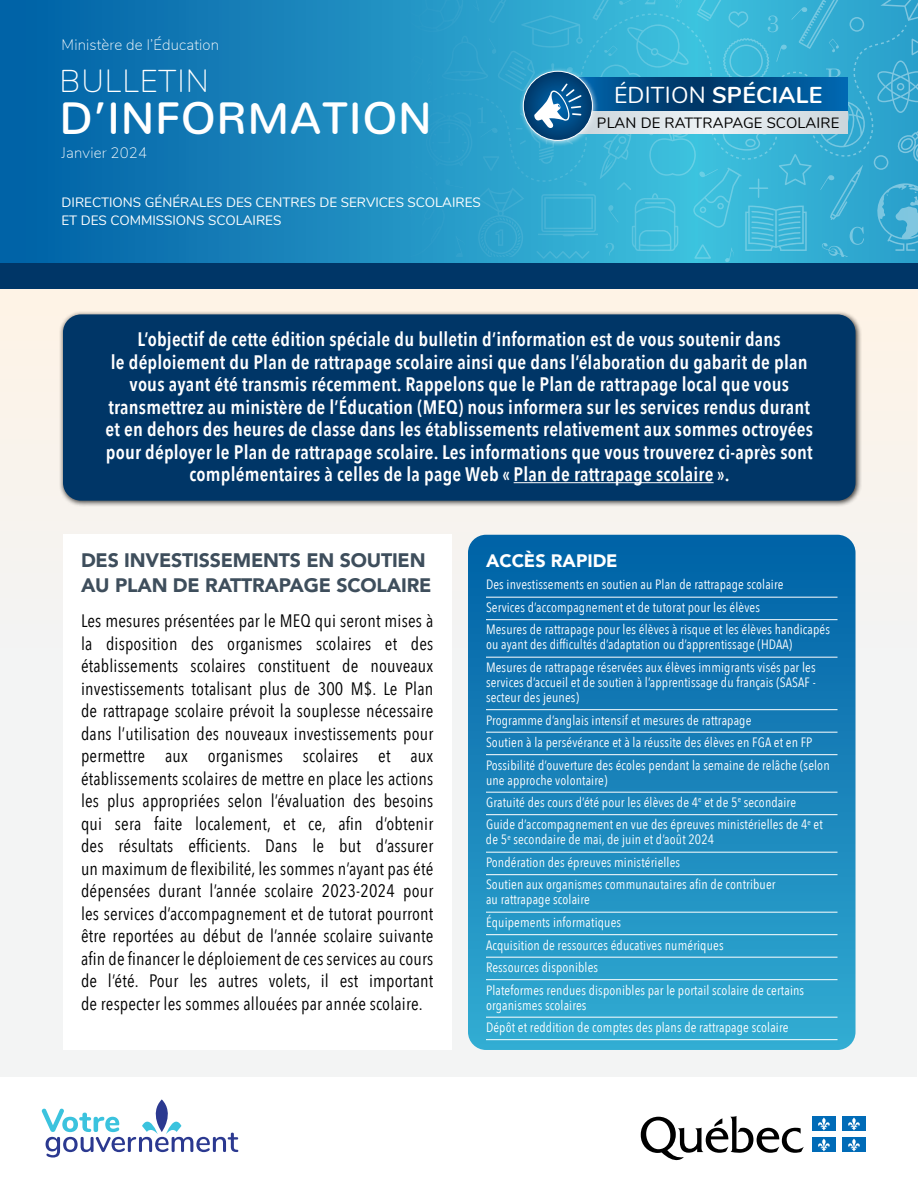
<style>
.page{position:relative;width:918px;height:1188px;background:#fff}
.page>*{position:absolute;margin:0;border:0;box-sizing:border-box;transform-origin:0 0}
.t1{font:500 45px "Nunito";letter-spacing:.01em;color:#fff}
.t2{font:200 31.5px "Nunito";letter-spacing:.03em;color:#fff}
.t3{font:700 22.95px "Nunito";letter-spacing:.01em;color:#fff}
.t4{font:600 19.5px/22.5px "Avenir Next Condensed";letter-spacing:.01em;color:#fff;text-align:center}
.t5{font:900 19.5px/25.5px "Avenir";letter-spacing:-.01em;color:#3e4e5c}
.t6{font:18px/22.5px "Avenir Next Condensed";letter-spacing:.01em;color:#000;text-align:justify}
.t7{font:900 18px "Avenir";color:#fff}
.t8{font:200 15px "Nunito";letter-spacing:.01em;color:#fff}
.t9{font:14.85px "Nunito";letter-spacing:.01em;color:#000}
.t10{font:13.5px/22.5px "Avenir Next Condensed";letter-spacing:.01em;color:#fff}
.t11{font:13.5px/18px "Nunito";color:#fff}
.s1{font-weight:400}
</style>
<div class="page">
<div style="left:1px;top:1px;width:916px;height:1186px;background:#f3f4f4"></div>
<svg style="left:0;top:0;width:918px;height:263px;background:#1781b8"></svg>
<div style="left:0;top:1077px;width:918px;height:111px;background:#fff"></div>
<div style="left:0;top:289px;width:918px;height:358px;background:#f7f3ee"></div>
<svg style="left:468px;top:535px;width:388px;height:515px;background:#1b86bc"></svg>
<hr style="left:486px;top:597px;width:352px;height:1px;background:#fff">
<hr style="left:486px;top:619px;width:352px;height:1px;background:#fff">
<hr style="left:486px;top:657px;width:352px;height:1px;background:#fff">
<hr style="left:486px;top:709px;width:352px;height:1px;background:#fff">
<hr style="left:486px;top:732px;width:352px;height:1px;background:#fff">
<hr style="left:486px;top:754px;width:352px;height:1px;background:#fff">
<hr style="left:486px;top:792px;width:352px;height:1px;background:#fff">
<hr style="left:486px;top:814px;width:352px;height:1px;background:#fff">
<hr style="left:486px;top:852px;width:352px;height:1px;background:#fff">
<hr style="left:486px;top:874px;width:352px;height:1px;background:#fff">
<hr style="left:486px;top:912px;width:352px;height:1px;background:#fff">
<hr style="left:486px;top:934px;width:352px;height:1px;background:#fff">
<hr style="left:486px;top:957px;width:352px;height:1px;background:#fff">
<hr style="left:486px;top:979px;width:352px;height:1px;background:#fff">
<hr style="left:486px;top:1017px;width:352px;height:1px;background:#fff">
<hr style="left:486px;top:1039px;width:352px;height:1px;background:#fff">
<svg style="left:641px;top:1116px;width:163px;height:45px"></svg>
<div style="left:812px;top:1117px;width:24px;height:14px;background:#006bb7"></div>
<svg style="left:818px;top:1117px;width:12px;height:13px"></svg>
<div style="left:842px;top:1117px;width:24px;height:14px;background:#006bb7"></div>
<svg style="left:848px;top:1117px;width:12px;height:13px"></svg>
<div style="left:812px;top:1138px;width:24px;height:14px;background:#006bb7"></div>
<svg style="left:818px;top:1139px;width:12px;height:12px"></svg>
<div style="left:842px;top:1138px;width:24px;height:14px;background:#006bb7"></div>
<svg style="left:848px;top:1139px;width:12px;height:12px"></svg>
<svg style="left:42px;top:1099px;width:196px;height:59px"></svg>
<div style="left:0;top:263px;width:918px;height:26px;background:#003667"></div>
<img style="left:807px;top:0;width:111px;height:62px">
<div style="left:60px;top:311px;width:802px;height:196px;background:#000;opacity:.75"></div>
<div style="left:63px;top:314px;width:793px;height:187px;background:#003667"></div>
<hr style="left:514px;top:482px;width:200px;height:1px;background:#fff">
<div style="left:63px;top:535px;width:388px;height:515px;background:#fff"></div>
<div style="left:580px;top:111px;width:267px;height:23px;background:#d1dadf"></div>
<div style="left:580px;top:78px;width:267px;height:33px;background:#0062a8"></div>
<svg style="left:400px;top:0;width:407px;height:262px;background:#39a7cc"></svg>
<p class="t8" style="left:62px;top:33px;width:159px">Ministère de l’Éducation</p>
<h2 class="t2" style="left:60px;top:58px;width:151px">BULLETIN</h2>
<h1 class="t1" style="left:60px;top:79px;width:374px">D’INFORMATION</h1>
<p class="t8" style="left:62px;top:142px;width:87px">Janvier 2024</p>
<p class="t11" style="left:62px;top:193px;width:421px">DIRECTIONS GÉNÉRALES DES CENTRES DE SERVICES SCOLAIRES<br>ET DES COMMISSIONS SCOLAIRES</p>
<h3 class="t3" style="left:614px;top:78px;width:210px"><span class="s1">ÉDITION</span> SPÉCIALE</h3>
<p class="t9" style="left:597px;top:112px;width:244px">PLAN DE RATTRAPAGE SCOLAIRE</p>
<p class="t4" style="left:105px;top:328px;width:709px">L’objectif de cette édition spéciale du bulletin d’information est de vous soutenir dans<br>le déploiement du Plan de rattrapage scolaire ainsi que dans l’élaboration du gabarit de plan vous ayant été transmis récemment. Rappelons que le Plan de rattrapage local que vous transmettrez au ministère de l’Éducation (MEQ) nous informera sur les services rendus durant et en dehors des heures de classe dans les établissements relativement aux sommes octroyées pour déployer le Plan de rattrapage scolaire. Les informations que vous trouverez ci-après sont complémentaires à celles de la page Web « Plan de rattrapage scolaire ».</p>
<h3 class="t5" style="left:81px;top:547px;width:352px">DES INVESTISSEMENTS EN SOUTIEN<br>AU PLAN DE RATTRAPAGE SCOLAIRE</h3>
<p class="t6" style="left:81px;top:609px;width:354px">Les mesures présentées par le MEQ qui seront mises à la disposition des organismes scolaires et des établissements scolaires constituent de nouveaux investissements totalisant plus de 300 M$. Le Plan de rattrapage scolaire prévoit la souplesse nécessaire dans l’utilisation des nouveaux investissements pour permettre aux organismes scolaires et aux établissements scolaires de mettre en place les actions les plus appropriées selon l’évaluation des besoins qui sera faite localement, et ce, afin d’obtenir des résultats efficients. Dans le but d’assurer un maximum de flexibilité, les sommes n’ayant pas été dépensées durant l’année scolaire 2023-2024 pour les services d’accompagnement et de tutorat pourront être reportées au début de l’année scolaire suivante afin de financer le déploiement de ces services au cours de l’été. Pour les autres volets, il est important de respecter les sommes allouées par année scolaire.</p>
<h3 class="t7" style="left:486px;top:545px;width:133px">ACCÈS RAPIDE</h3>
<p class="t10" style="left:486px;top:573px;width:346px">Des investissements en soutien au Plan de rattrapage scolaire<br>Services d’accompagnement et de tutorat pour les élèves<br>Mesures de rattrapage pour les élèves à risque et les élèves handicapés</p>
<p class="t10" style="left:486px;top:633px;width:331px">ou ayant des difficultés d’adaptation ou d’apprentissage (HDAA)<br>Mesures de rattrapage réservées aux élèves immigrants visés par les</p>
<p class="t10" style="left:486px;top:674px;width:331px;line-height:15px">services d’accueil et de soutien à l’apprentissage du français (SASAF - secteur des jeunes)</p>
<p class="t10" style="left:486px;top:708px;width:345px">Programme d’anglais intensif et mesures de rattrapage<br>Soutien à la persévérance et à la réussite des élèves en FGA et en FP<br>Possibilité d’ouverture des écoles pendant la semaine de relâche (selon</p>
<p class="t10" style="left:486px;top:768px;width:338px">une approche volontaire)<br>Gratuité des cours d’été pour les élèves de 4<sup>e</sup> et de 5<sup>e</sup> secondaire<br>Guide d’accompagnement en vue des épreuves ministérielles de 4<sup>e</sup> et</p>
<p class="t10" style="left:486px;top:828px;width:291px">de 5<sup>e</sup> secondaire de mai, de juin et d’août 2024<br>Pondération des épreuves ministérielles<br>Soutien aux organismes communautaires afin de contribuer</p>
<p class="t10" style="left:486px;top:888px;width:320px">au rattrapage scolaire<br>Équipements informatiques<br>Acquisition de ressources éducatives numériques<br>Ressources disponibles<br>Plateformes rendues disponibles par le portail scolaire de certains</p>
<p class="t10" style="left:486px;top:993px;width:304px">organismes scolaires<br>Dépôt et reddition de comptes des plans de rattrapage scolaire</p>
</div>
